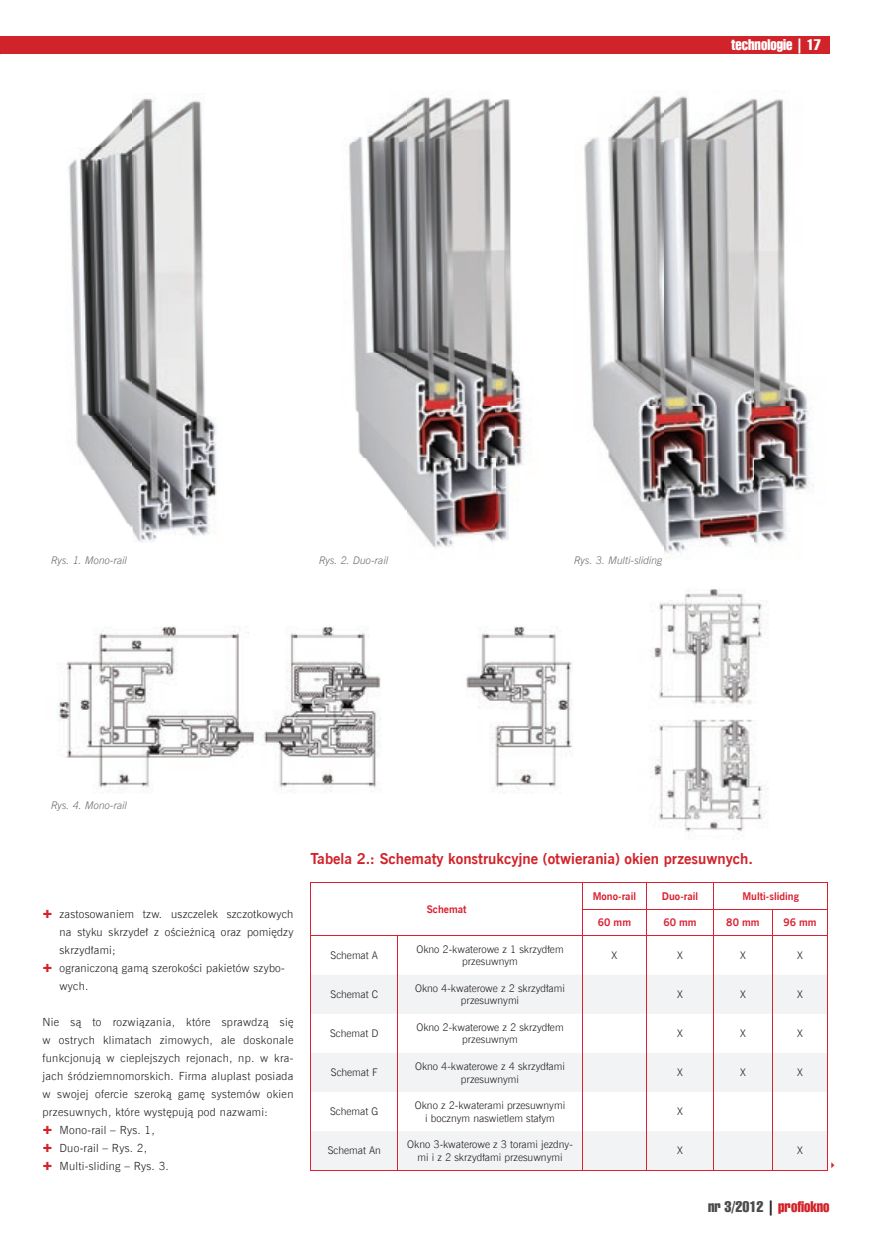
<style>
.page{position:relative;width:872px;height:1242px;background:#fff}
.page>*{position:absolute;margin:0;border:0;box-sizing:border-box;transform-origin:0 0}
.t1{font:700 15px "News Goth EU";color:#d1232a}
.t2{font:15px "Swis 911 Cm EU";color:#d1232a}
.t3{font:15px "Swis 911 Cm EU";color:#fff}
.t4{font:11.25px/18px "News Goth Lt EU";letter-spacing:.03em;color:#231f20}
.t5{font:10.5px/12.6px "News Goth Lt EU";color:#231f20;text-align:center}
.t6{font:italic 10.5px "News Goth Lt EU";color:#6c6d70}
.t7{font:700 10.5px "News Goth EU";color:#da2031}
.s1{color:#4b4c4d}
.s2{color:#231f20}
</style>
<div class="page">
<img style="left:348px;top:96px;width:177px;height:452px">
<img style="left:584px;top:96px;width:230px;height:463px">
<img style="left:68px;top:98px;width:149px;height:444px">
<svg style="left:311px;top:975px;width:516px;height:194px;fill:#f2f3f4"></svg>
<hr style="left:310px;top:882px;width:88px;height:1px;background:#da2031">
<hr style="left:398px;top:882px;width:184px;height:1px;background:#da2031">
<hr style="left:582px;top:882px;width:64px;height:1px;background:#da2031">
<hr style="left:646px;top:882px;width:67px;height:1px;background:#da2031">
<hr style="left:713px;top:882px;width:59px;height:1px;background:#da2031">
<hr style="left:772px;top:882px;width:56px;height:1px;background:#da2031">
<svg style="left:310px;top:883px;width:1px;height:52px"></svg>
<hr style="left:582px;top:909px;width:64px;height:1px;background:#da2031">
<svg style="left:582px;top:883px;width:1px;height:52px"></svg>
<hr style="left:646px;top:909px;width:67px;height:1px;background:#da2031">
<svg style="left:646px;top:883px;width:1px;height:52px"></svg>
<hr style="left:713px;top:909px;width:59px;height:1px;background:#da2031">
<svg style="left:713px;top:883px;width:1px;height:52px"></svg>
<hr style="left:772px;top:909px;width:56px;height:1px;background:#da2031">
<svg style="left:772px;top:910px;width:1px;height:25px"></svg>
<svg style="left:827px;top:883px;width:1px;height:52px"></svg>
<hr style="left:310px;top:935px;width:88px;height:1px;background:#da2031">
<hr style="left:310px;top:936px;width:1px;height:38px;background:#da2031">
<hr style="left:398px;top:935px;width:184px;height:1px;background:#da2031">
<hr style="left:397px;top:936px;width:1px;height:38px;background:#da2031">
<hr style="left:582px;top:935px;width:64px;height:1px;background:#da2031">
<hr style="left:582px;top:936px;width:1px;height:38px;background:#da2031">
<hr style="left:646px;top:935px;width:67px;height:1px;background:#da2031">
<hr style="left:646px;top:936px;width:1px;height:38px;background:#da2031">
<hr style="left:713px;top:935px;width:59px;height:1px;background:#da2031">
<hr style="left:713px;top:936px;width:1px;height:38px;background:#da2031">
<hr style="left:772px;top:935px;width:56px;height:1px;background:#da2031">
<hr style="left:772px;top:936px;width:1px;height:38px;background:#da2031">
<hr style="left:827px;top:936px;width:1px;height:38px;background:#da2031">
<hr style="left:310px;top:974px;width:1px;height:40px;background:#da2031">
<hr style="left:397px;top:974px;width:1px;height:40px;background:#da2031">
<hr style="left:582px;top:974px;width:1px;height:40px;background:#da2031">
<hr style="left:646px;top:974px;width:1px;height:40px;background:#da2031">
<hr style="left:713px;top:974px;width:1px;height:40px;background:#da2031">
<hr style="left:772px;top:974px;width:1px;height:40px;background:#da2031">
<hr style="left:827px;top:974px;width:1px;height:40px;background:#da2031">
<hr style="left:310px;top:1014px;width:1px;height:39px;background:#da2031">
<hr style="left:397px;top:1014px;width:1px;height:39px;background:#da2031">
<hr style="left:582px;top:1014px;width:1px;height:39px;background:#da2031">
<hr style="left:646px;top:1014px;width:1px;height:39px;background:#da2031">
<hr style="left:713px;top:1014px;width:1px;height:39px;background:#da2031">
<hr style="left:772px;top:1014px;width:1px;height:39px;background:#da2031">
<hr style="left:827px;top:1014px;width:1px;height:39px;background:#da2031">
<hr style="left:310px;top:1053px;width:1px;height:39px;background:#da2031">
<hr style="left:397px;top:1053px;width:1px;height:39px;background:#da2031">
<hr style="left:582px;top:1053px;width:1px;height:39px;background:#da2031">
<hr style="left:646px;top:1053px;width:1px;height:39px;background:#da2031">
<hr style="left:713px;top:1053px;width:1px;height:39px;background:#da2031">
<hr style="left:772px;top:1053px;width:1px;height:39px;background:#da2031">
<hr style="left:827px;top:1053px;width:1px;height:39px;background:#da2031">
<hr style="left:310px;top:1092px;width:1px;height:39px;background:#da2031">
<hr style="left:397px;top:1092px;width:1px;height:39px;background:#da2031">
<hr style="left:582px;top:1092px;width:1px;height:39px;background:#da2031">
<hr style="left:646px;top:1092px;width:1px;height:39px;background:#da2031">
<hr style="left:713px;top:1092px;width:1px;height:39px;background:#da2031">
<hr style="left:772px;top:1092px;width:1px;height:39px;background:#da2031">
<hr style="left:827px;top:1092px;width:1px;height:39px;background:#da2031">
<hr style="left:310px;top:1131px;width:1px;height:38px;background:#da2031">
<hr style="left:397px;top:1131px;width:1px;height:38px;background:#da2031">
<hr style="left:582px;top:1131px;width:1px;height:38px;background:#da2031">
<hr style="left:646px;top:1131px;width:1px;height:38px;background:#da2031">
<hr style="left:713px;top:1131px;width:1px;height:38px;background:#da2031">
<hr style="left:772px;top:1131px;width:1px;height:38px;background:#da2031">
<hr style="left:827px;top:1131px;width:1px;height:38px;background:#da2031">
<hr style="left:310px;top:1169px;width:88px;height:1px;background:#da2031">
<hr style="left:398px;top:1169px;width:184px;height:1px;background:#da2031">
<hr style="left:582px;top:1169px;width:64px;height:1px;background:#da2031">
<hr style="left:646px;top:1169px;width:67px;height:1px;background:#da2031">
<hr style="left:713px;top:1169px;width:59px;height:1px;background:#da2031">
<hr style="left:772px;top:1169px;width:56px;height:1px;background:#da2031">
<img style="left:649px;top:589px;width:120px;height:243px">
<img style="left:57px;top:626px;width:515px;height:167px">
<div style="left:0;top:36px;width:829px;height:18px;background:#d1232a"></div>
<h1 class="t3" style="left:731px;top:36px;width:91px">technologie | 17</h1>
<p class="t6" style="left:51px;top:554px;width:78px">Rys. 1. Mono-rail</p>
<p class="t6" style="left:319px;top:554px;width:71px">Rys. 2. Duo-rail</p>
<p class="t6" style="left:574px;top:554px;width:90px">Rys. 3. Multi-sliding</p>
<p class="t6" style="left:51px;top:799px;width:78px">Rys. 4. Mono-rail</p>
<p class="t4" style="left:60px;top:905px;width:235px">zastosowaniem tzw. uszczelek szczotkowych na styku skrzydeł z ościeżnicą oraz pomiędzy skrzydłami;<br>ograniczoną gamą szerokości pakietów szybo&shy;wych.</p>
<p class="t4" style="left:43px;top:1013px;width:252px">Nie są to rozwiązania, które sprawdzą się</p>
<p class="t4" style="left:43px;top:1031px;width:252px">w ostrych klimatach zimowych, ale doskonale</p>
<p class="t4" style="left:43px;top:1049px;width:252px">funkcjonują w cieplejszych rejonach, np. w kra-</p>
<p class="t4" style="left:43px;top:1067px;width:252px">jach śródziemnomorskich. Firma aluplast posiada</p>
<p class="t4" style="left:43px;top:1085px;width:252px">w swojej ofercie szeroką gamę systemów okien</p>
<p class="t4" style="left:43px;top:1103px;width:227px">przesuwnych, które występują pod nazwami:</p>
<p class="t4" style="left:60px;top:1121px;width:97px">Mono-rail – Rys. 1,</p>
<p class="t4" style="left:60px;top:1139px;width:89px">Duo-rail – Rys. 2,</p>
<p class="t4" style="left:60px;top:1157px;width:111px">Multi-sliding – Rys. 3.</p>
<h1 class="t1" style="left:310px;top:849px;width:444px">Tabela 2.: Schematy konstrukcyjne (otwierania) okien przesuwnych.</h1>
<p class="t7" style="left:427px;top:902px;width:41px">Schemat</p>
<p class="t7" style="left:593px;top:889px;width:45px">Mono-rail</p>
<p class="t7" style="left:662px;top:889px;width:38px">Duo-rail</p>
<p class="t7" style="left:742px;top:889px;width:58px">Multi-sliding</p>
<p class="t7" style="left:597px;top:916px;width:35px">60 mm</p>
<p class="t7" style="left:663px;top:916px;width:35px">60 mm</p>
<p class="t7" style="left:726px;top:916px;width:35px">80 mm</p>
<p class="t7" style="left:783px;top:916px;width:35px">96 mm</p>
<p class="t5" style="left:330px;top:949px;width:49px">Schemat A</p>
<p class="t5" style="left:416px;top:943px;width:149px">Okno 2-kwaterowe z 1 skrzydłem przesuwnym</p>
<p class="t5" style="left:611px;top:949px;width:7px">X</p>
<p class="t5" style="left:677px;top:949px;width:7px">X</p>
<p class="t5" style="left:740px;top:949px;width:7px">X</p>
<p class="t5" style="left:797px;top:949px;width:7px">X</p>
<p class="t5" style="left:330px;top:988px;width:49px">Schemat C</p>
<p class="t5" style="left:415px;top:982px;width:151px">Okno 4-kwaterowe z 2 skrzydłami przesuwnymi</p>
<p class="t5" style="left:677px;top:988px;width:7px">X</p>
<p class="t5" style="left:740px;top:988px;width:7px">X</p>
<p class="t5" style="left:797px;top:988px;width:7px">X</p>
<p class="t5" style="left:330px;top:1027px;width:50px">Schemat D</p>
<p class="t5" style="left:416px;top:1021px;width:149px">Okno 2-kwaterowe z 2 skrzydłem przesuwnym</p>
<p class="t5" style="left:677px;top:1027px;width:7px">X</p>
<p class="t5" style="left:740px;top:1027px;width:7px">X</p>
<p class="t5" style="left:797px;top:1027px;width:7px">X</p>
<p class="t5" style="left:331px;top:1066px;width:48px">Schemat F</p>
<p class="t5" style="left:415px;top:1060px;width:151px">Okno 4-kwaterowe z 4 skrzydłami przesuwnymi</p>
<p class="t5" style="left:677px;top:1066px;width:7px">X</p>
<p class="t5" style="left:740px;top:1066px;width:7px">X</p>
<p class="t5" style="left:797px;top:1066px;width:7px">X</p>
<p class="t5" style="left:330px;top:1105px;width:50px">Schemat G</p>
<p class="t5" style="left:415px;top:1099px;width:152px">Okno z 2-kwaterami przesuwnymi i bocznym naswietlem stałym</p>
<p class="t5" style="left:677px;top:1105px;width:7px">X</p>
<p class="t5" style="left:328px;top:1144px;width:55px">Schemat An</p>
<p class="t5" style="left:407px;top:1138px;width:167px">Okno 3-kwaterowe z 3 torami jezdny&shy;mi i z 2 skrzydłami przesuwnymi</p>
<p class="t5" style="left:677px;top:1144px;width:7px">X</p>
<p class="t5" style="left:797px;top:1144px;width:7px">X</p>
<h1 class="t2" style="left:708px;top:1197px;width:123px"><span class="s1">nr 3/2012</span> <span class="s2">|</span> profiokno</h1>
</div>
